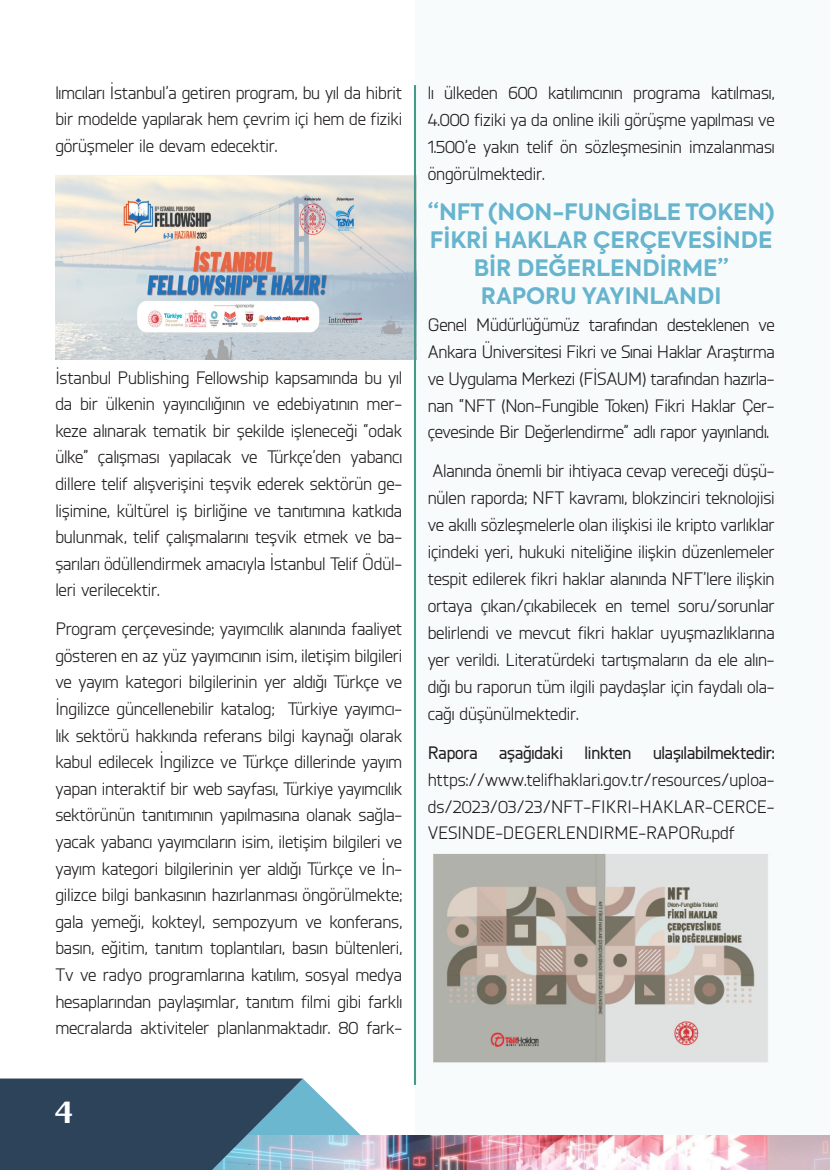
<style>
.page{position:relative;width:830px;height:1170px;background:#fff}
.page>*{position:absolute;margin:0;border:0;box-sizing:border-box;transform-origin:0 0}
.t1{font:28.5px "Krungthep";color:#fff}
.t2{font:700 22.5px/28px "Axiforma";color:#6ab7d1;text-align:center}
.t3{font:18px/26.5px "Knul";letter-spacing:-.01em;color:#231f20;text-align:justify}
.t4{font:500 18px "Knul";letter-spacing:-.01em;color:#231f20}
</style>
<div class="page">
<div style="left:415px;top:0;width:414px;height:1135px;background:#f7fbfc"></div>
<img style="left:55px;top:175px;width:359px;height:184px">
<img style="left:433px;top:853px;width:335px;height:210px">
<img style="left:361px;top:1135px;width:468px;height:34px">
<svg style="left:0;top:1078px;width:361px;height:91px;background:#4f6b81"></svg>
<hr style="left:414px;top:85px;width:2px;height:999px;background:#46998a">
<p class="t3" style="left:55px;top:78px;width:348px">lımcıları İstanbul’a getiren program, bu yıl da hibrit bir modelde yapılarak hem çevrim içi hem de fiziki görüşmeler ile devam edecektir.</p>
<p class="t3" style="left:55px;top:363px;width:348px">İstanbul Publishing Fellowship kapsamında bu yıl da bir ülkenin yayıncılığının ve edebiyatının mer&shy;keze alınarak tematik bir şekilde işleneceği “odak ülke” çalışması yapılacak ve Türkçe’den yabancı dillere telif alışverişini teşvik ederek sektörün ge&shy;lişimine, kültürel iş birliğine ve tanıtımına katkıda bulunmak, telif çalışmalarını teşvik etmek ve ba&shy;şarıları ödüllendirmek amacıyla İstanbul Telif Ödül&shy;leri verilecektir.</p>
<p class="t3" style="left:55px;top:614px;width:348px">Program çerçevesinde; yayımcılık alanında faaliyet gösteren en az yüz yayımcının isim, iletişim bilgileri ve yayım kategori bilgilerinin yer aldığı Türkçe ve İngilizce güncellenebilir katalog; Türkiye yayımcı&shy;lık sektörü hakkında referans bilgi kaynağı olarak kabul edilecek İngilizce ve Türkçe dillerinde yayım yapan interaktif bir web sayfası, Türkiye yayımcılık sektörünün tanıtımının yapılmasına olanak sağla&shy;yacak yabancı yayımcıların isim, iletişim bilgileri ve yayım kategori bilgilerinin yer aldığı Türkçe ve İn&shy;gilizce bilgi bankasının hazırlanması öngörülmekte; gala yemeği, kokteyl, sempozyum ve konferans, basın, eğitim, tanıtım toplantıları, basın bültenleri, Tv ve radyo programlarına katılım, sosyal medya hesaplarından paylaşımlar, tanıtım filmi gibi farklı mecralarda aktiviteler planlanmaktadır. 80 fark-</p>
<p class="t1" style="left:55px;top:1096px;width:20px">4</p>
<p class="t3" style="left:427px;top:78px;width:348px">lı ülkeden 600 katılımcının programa katılması, 4.000 fiziki ya da online ikili görüşme yapılması ve 1.500’e yakın telif ön sözleşmesinin imzalanması öngörülmektedir.</p>
<p class="t2" style="left:427px;top:198px;width:348px">“NFT (NON-FUNGİBLE TOKEN)<br>FİKRİ HAKLAR ÇERÇEVESİNDE<br>BİR DEĞERLENDİRME”<br>RAPORU YAYINLANDI</p>
<p class="t3" style="left:427px;top:310px;width:348px">Genel Müdürlüğümüz tarafından desteklenen ve Ankara Üniversitesi Fikri ve Sınai Haklar Araştırma ve Uygulama Merkezi (FİSAUM) tarafından hazırla&shy;nan “NFT (Non-Fungible Token) Fikri Haklar Çer&shy;çevesinde Bir Değerlendirme” adlı rapor yayınlandı.</p>
<p class="t3" style="left:427px;top:457px;width:348px">Alanında önemli bir ihtiyaca cevap vereceği düşü&shy;nülen raporda; NFT kavramı, blokzinciri teknolojisi ve akıllı sözleşmelerle olan ilişkisi ile kripto varlıklar içindeki yeri, hukuki niteliğine ilişkin düzenlemeler tespit edilerek fikri haklar alanında NFT’lere ilişkin ortaya çıkan/çıkabilecek en temel soru/sorunlar belirlendi ve mevcut fikri haklar uyuşmazlıklarına yer verildi. Literatürdeki tartışmaların da ele alın&shy;dığı bu raporun tüm ilgili paydaşlar için faydalı ola&shy;cağı düşünülmektedir.</p>
<p class="t4" style="left:427px;top:740px;width:348px">Rapora aşağıdaki linkten ulaşılabilmektedir:</p>
<p class="t3" style="left:427px;top:765px;width:348px">https://www.telifhaklari.gov.tr/resources/uploa&shy;ds/2023/03/23/NFT-FIKRI-HAKLAR-CERCE-VESINDE-DEGERLENDIRME-RAPORu.pdf</p>
</div>
